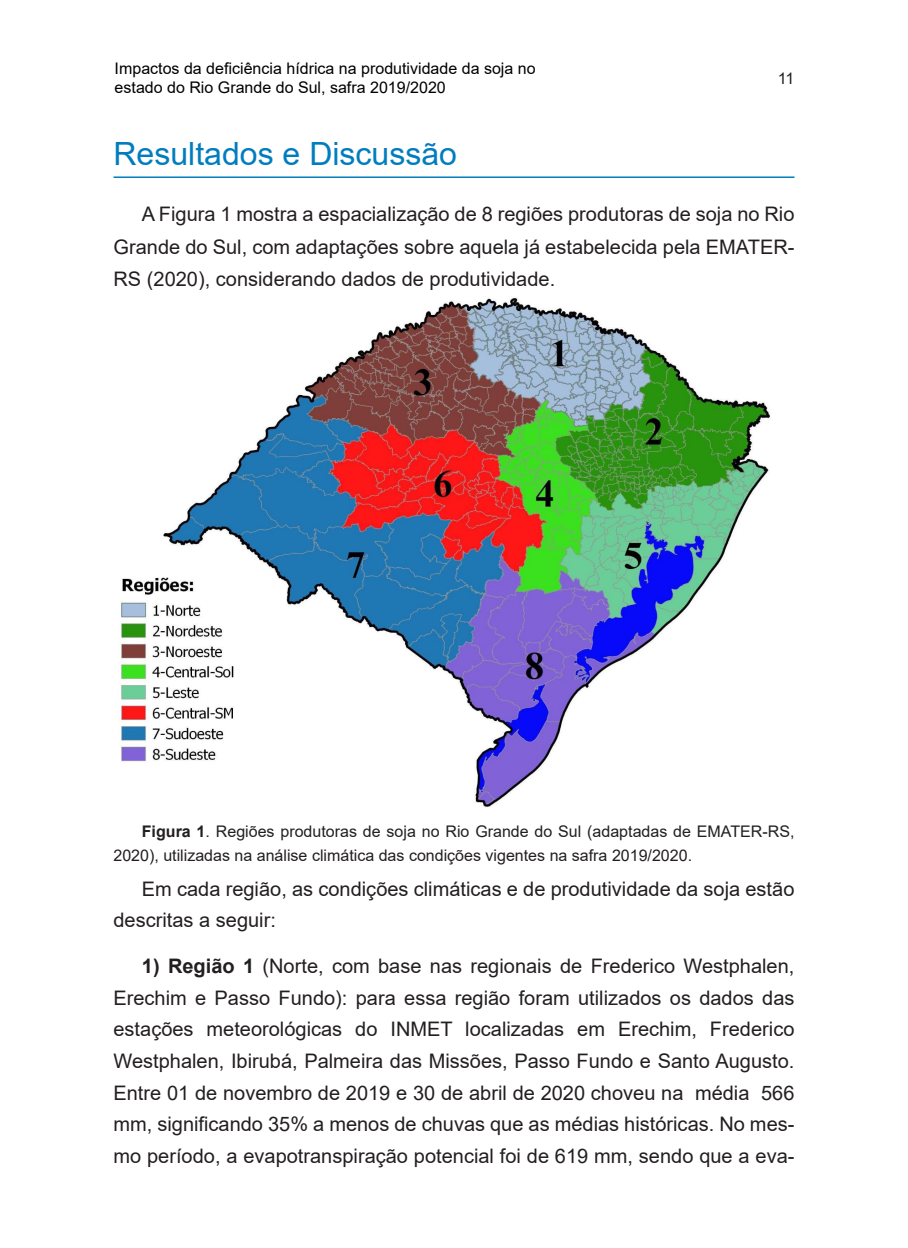
<style>
.page{position:relative;width:908px;height:1248px;background:#fff}
.page>*{position:absolute;margin:0;border:0;box-sizing:border-box;transform-origin:0 0}
.TITULO_1{font:32px "Arial";color:#007dbe}
.MIOLO{font:20px/31.6px "Arial";color:#231f20;text-align:justify}
.MIOLO-2{font:16px/23.6px "Arial";color:#231f20}
.t1{font:16px/19.2px "Arial";color:#000001}
.s1{font-weight:700}
</style>
<div class="page">
<hr style="left:113px;top:176px;width:681px;height:2px;background:#007dbe">
<img style="left:121px;top:297px;width:650px;height:510px">
<p class="t1" style="left:115px;top:59px;width:422px">Impactos da deficiência hídrica na produtividade da soja no estado do Rio Grande do Sul, safra 2019/2020</p>
<p class="TITULO_1" style="left:113px;top:132px;width:345px">Resultados e Discussão</p>
<p class="MIOLO-2" style="left:777px;top:67px;width:18px">11</p>
<p class="MIOLO" style="left:113px;top:197px;width:682px;line-height:32.8px;text-indent:28px">A Figura 1 mostra a espacialização de 8 regiões produtoras de soja no Rio Grande do Sul, com adaptações sobre aquela já estabelecida pela EMATER-RS (2020), considerando dados de produtividade.</p>
<p class="MIOLO-2" style="left:113px;top:819px;width:682px;text-indent:28px"><span class="s1">Figura 1</span>. Regiões produtoras de soja no Rio Grande do Sul (adaptadas de EMATER-RS,<br>2020), utilizadas na análise climática das condições vigentes na safra 2019/2020.</p>
<p class="MIOLO" style="left:113px;top:872px;width:682px;text-indent:28px">Em cada região, as condições climáticas e de produtividade da soja estão descritas a seguir:</p>
<p class="MIOLO" style="left:113px;top:950px;width:682px;text-indent:28px"><span class="s1">1) Região 1</span> (Norte, com base nas regionais de Frederico Westphalen, Erechim e Passo Fundo): para essa região foram utilizados os dados das estações meteorológicas do INMET localizadas em Erechim, Frederico Westphalen, Ibirubá, Palmeira das Missões, Passo Fundo e Santo Augusto.<br>Entre 01 de novembro de 2019 e 30 de abril de 2020 choveu na média 566 mm, significando 35% a menos de chuvas que as médias históricas. No mes&shy;mo período, a evapotranspiração potencial foi de 619 mm, sendo que a eva-</p>
</div>
